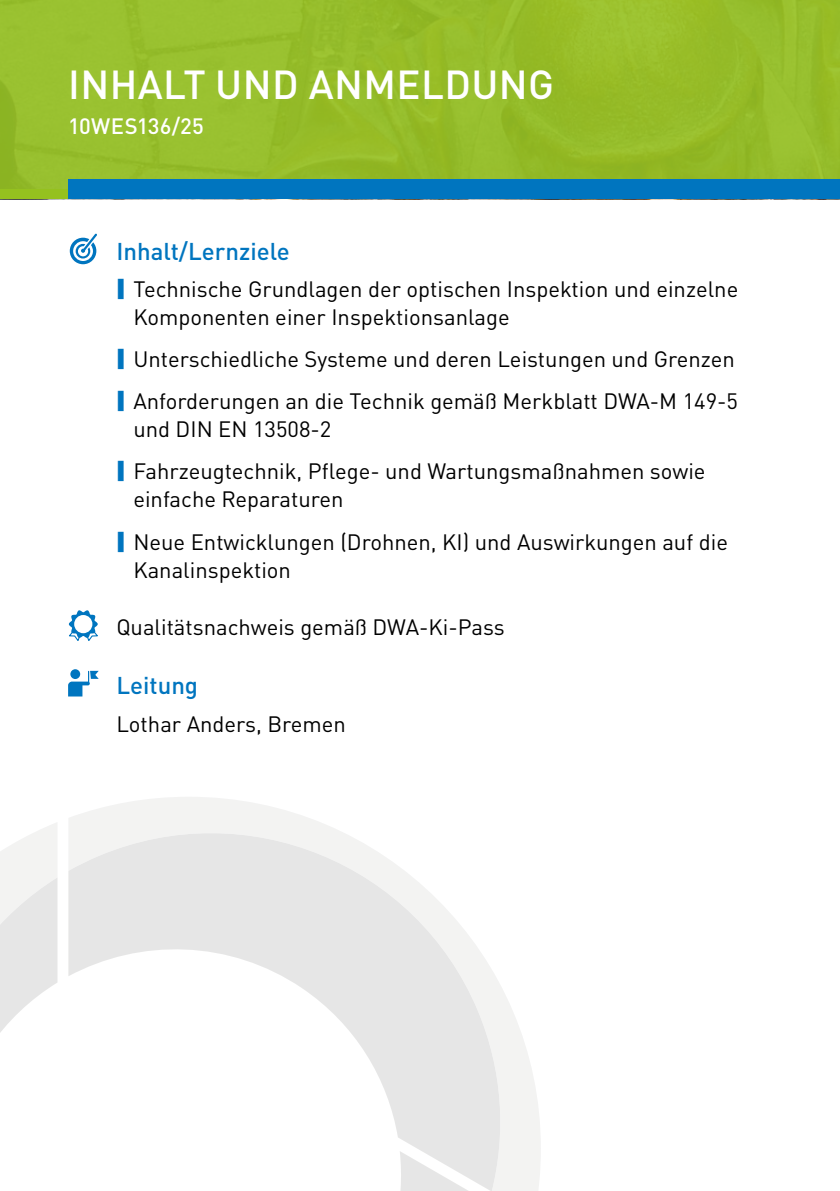
<style>
.page{position:relative;width:840px;height:1191px;background:#fff}
.page>*{position:absolute;margin:0;border:0;box-sizing:border-box;transform-origin:0 0}
.t1{font:500 40px "DINOT";letter-spacing:.01em;color:#fff}
.t2{font:500 24px "DINOT";color:#0075bf}
.t3{font:22px/42.2px "DINOT";color:#000}
.t4{font:500 22px "DINOT";letter-spacing:.01em;color:#fff}
</style>
<div class="page">
<svg style="left:506px;top:998px;width:34px;height:193px;fill:#f3f3f2"></svg>
<svg style="left:69px;top:797px;width:437px;height:394px"></svg>
<svg style="left:0;top:822px;width:488px;height:369px"></svg>
<div style="left:0;top:0;width:839px;height:199px;background:#98be2c"></div>
<hr style="left:839px;top:990px;width:1px;height:201px;background:#f1f6e4">
<svg style="left:70px;top:234px;width:27px;height:30px"></svg>
<svg style="left:69px;top:610px;width:29px;height:31px"></svg>
<svg style="left:70px;top:669px;width:10px;height:10px"></svg>
<svg style="left:68px;top:671px;width:31px;height:25px"></svg>
<div style="left:0;top:189px;width:68px;height:10px;background:#95c11f"></div>
<div style="left:68px;top:180px;width:771px;height:19px;background:#0075bf"></div>
<h1 class="t1" style="left:68px;top:53px;width:487px">INHALT UND ANMELDUNG</h1>
<p class="t4" style="left:68px;top:109px;width:137px">10WES136/25</p>
<p class="t2" style="left:116px;top:233px;width:175px">Inhalt/Lernziele</p>
<p class="t3" style="left:133px;top:273px;width:606px;line-height:28px">Technische Grundlagen der optischen Inspektion und einzelne<br>Komponenten einer Inspektionsanlage</p>
<p class="t3" style="left:133px;top:336px;width:606px">Unterschiedliche Systeme und deren Leistungen und Grenzen<br>Anforderungen an die Technik gemäß Merkblatt DWA-M 149-5</p>
<p class="t3" style="left:133px;top:407px;width:573px">und DIN EN 13508-2<br>Fahrzeugtechnik, Pflege- und Wartungsmaßnahmen sowie</p>
<p class="t3" style="left:133px;top:477px;width:595px">einfache Reparaturen<br>Neue Entwicklungen (Drohnen, KI) und Auswirkungen auf die</p>
<p class="t3" style="left:133px;top:547px;width:159px">Kanalinspektion</p>
<p class="t3" style="left:116px;top:604px;width:390px">Qualitätsnachweis gemäß DWA-Ki-Pass</p>
<p class="t2" style="left:116px;top:667px;width:83px">Leitung</p>
<p class="t3" style="left:116px;top:701px;width:231px">Lothar Anders, Bremen</p>
</div>
